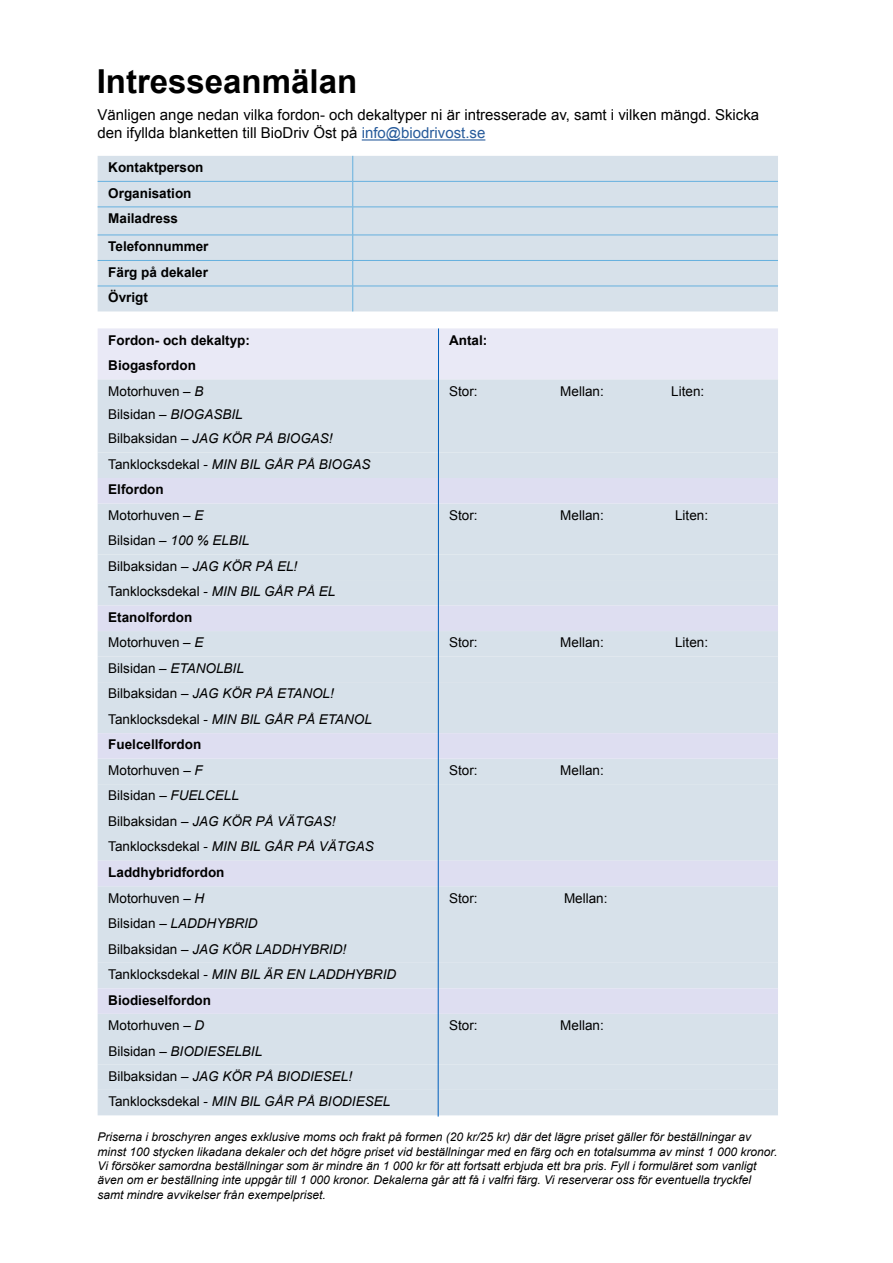
<style>
.page{position:relative;width:893px;height:1263px;background:#fff}
.page>*{position:absolute;margin:0;border:0;box-sizing:border-box;transform-origin:0 0}
.t1{font:700 33px "Arial";color:#000}
.t2{font:15px/18px "Arial";color:#000}
.t3{font:13.5px/25.5px "Arial";color:#000}
.t4{font:italic 13.5px/25.5px "Arial";color:#000}
.t5{font:700 13.5px/25.5px "Arial";color:#000}
.t6{font:italic 12px/14.4px "Arial";color:#000}
.s1{color:#275b9b}
.s2{font-weight:400}
.s3{font-weight:400;font-style:italic}
.s4{font-style:italic}
.s5{font-weight:700}
.s6{font-style:normal}
.s7{font-weight:700;font-style:normal}
</style>
<div class="page">
<div style="left:98px;top:328px;width:680px;height:51px;background:#e9e9f6"></div>
<div style="left:98px;top:379px;width:680px;height:736px;background:#d7e1ea"></div>
<div style="left:98px;top:452px;width:680px;height:638px;background:#d7e1ea"></div>
<div style="left:98px;top:478px;width:680px;height:536px;background:#d7e1ea"></div>
<div style="left:98px;top:156px;width:680px;height:155px;background:#d7e1ea"></div>
<hr style="left:362px;top:139px;width:123px;height:2px;background:#275b9b">
<hr style="left:438px;top:328px;width:1px;height:788px;background:#005ebc">
<h1 class="t1" style="left:97px;top:59px;width:262px">Intresseanmälan</h1>
<p class="t2" style="left:97px;top:106px;width:663px">Vänligen ange nedan vilka fordon- och dekaltyper ni är intresserade av, samt i vilken mängd. Skicka den ifyllda blanketten till BioDriv Öst på <span class="s1">info@biodrivost.se</span></p>
<p class="t5" style="left:108px;top:155px;width:97px">Kontaktperson<br>Organisation<br>Mailadress</p>
<p class="t5" style="left:108px;top:234px;width:102px;text-align:justify">Telefonnummer Färg på dekaler Övrigt</p>
<p class="t5" style="left:108px;top:328px;width:143px">Fordon- och dekaltyp:</p>
<p class="t5" style="left:449px;top:328px;width:40px">Antal:</p>
<p class="t5" style="left:108px;top:353px;width:97px">Biogasfordon<br><span class="s2">Motorhuven –</span> <span class="s3">B</span></p>
<p class="t3" style="left:449px;top:378px;width:30px">Stor:</p>
<p class="t3" style="left:560px;top:378px;width:45px">Mellan:</p>
<p class="t3" style="left:671px;top:378px;width:35px">Liten:</p>
<p class="t3" style="left:108px;top:401px;width:264px">Bilsidan – <span class="s4">BIOGASBIL<br></span>Bilbaksidan – <span class="s4">JAG KÖR PÅ BIOGAS!<br></span>Tanklocksdekal - <span class="s4">MIN BIL GÅR PÅ BIOGAS<br></span><span class="s5">Elfordon<br></span>Motorhuven – <span class="s4">E</span></p>
<p class="t3" style="left:108px;top:528px;width:229px">Bilsidan – <span class="s4">100 % ELBIL<br></span>Bilbaksidan – <span class="s4">JAG KÖR PÅ EL!<br></span>Tanklocksdekal - <span class="s4">MIN BIL GÅR PÅ EL<br></span><span class="s5">Etanolfordon<br></span>Motorhuven – <span class="s4">E</span></p>
<p class="t3" style="left:108px;top:655px;width:265px">Bilsidan – <span class="s4">ETANOLBIL<br></span>Bilbaksidan – <span class="s4">JAG KÖR PÅ ETANOL!<br></span>Tanklocksdekal - <span class="s4">MIN BIL GÅR PÅ ETANOL<br></span><span class="s5">Fuelcellfordon<br></span>Motorhuven – <span class="s4">F</span></p>
<p class="t3" style="left:108px;top:783px;width:267px">Bilsidan – <span class="s4">FUELCELL<br></span>Bilbaksidan – <span class="s4">JAG KÖR PÅ VÄTGAS!<br></span>Tanklocksdekal - <span class="s4">MIN BIL GÅR PÅ VÄTGAS<br></span><span class="s5">Laddhybridfordon<br></span>Motorhuven – <span class="s4">H</span></p>
<p class="t4" style="left:108px;top:911px;width:289px"><span class="s6">Bilsidan –</span> LADDHYBRID<br><span class="s6">Bilbaksidan –</span> JAG KÖR LADDHYBRID!<br><span class="s6">Tanklocksdekal -</span> MIN BIL ÄR EN LADDHYBRID<br><span class="s7">Biodieselfordon<br></span><span class="s6">Motorhuven –</span> D</p>
<p class="t4" style="left:108px;top:1038px;width:283px"><span class="s6">Bilsidan –</span> BIODIESELBIL<br><span class="s6">Bilbaksidan –</span> JAG KÖR PÅ BIODIESEL!<br><span class="s6">Tanklocksdekal -</span> MIN BIL GÅR PÅ BIODIESEL</p>
<p class="t3" style="left:449px;top:502px;width:30px">Stor:</p>
<p class="t3" style="left:560px;top:502px;width:45px">Mellan:</p>
<p class="t3" style="left:675px;top:502px;width:35px">Liten:</p>
<p class="t3" style="left:449px;top:630px;width:30px">Stor:</p>
<p class="t3" style="left:560px;top:630px;width:45px">Mellan:</p>
<p class="t3" style="left:675px;top:630px;width:35px">Liten:</p>
<p class="t3" style="left:449px;top:757px;width:30px">Stor:</p>
<p class="t3" style="left:560px;top:757px;width:45px">Mellan:</p>
<p class="t3" style="left:449px;top:885px;width:30px">Stor:</p>
<p class="t3" style="left:564px;top:885px;width:45px">Mellan:</p>
<p class="t3" style="left:449px;top:1013px;width:30px">Stor:</p>
<p class="t3" style="left:560px;top:1013px;width:45px">Mellan:</p>
<p class="t6" style="left:98px;top:1130px;width:681px">Priserna i broschyren anges exklusive moms och frakt på formen (20 kr/25 kr) där det lägre priset gäller för beställningar av minst 100 stycken likadana dekaler och det högre priset vid beställningar med en färg och en totalsumma av minst 1 000 kronor.<br>Vi försöker samordna beställningar som är mindre än 1 000 kr för att fortsatt erbjuda ett bra pris. Fyll i formuläret som vanligt även om er beställning inte uppgår till 1 000 kronor. Dekalerna går att få i valfri färg. Vi reserverar oss för eventuella tryckfel samt mindre avvikelser från exempelpriset.</p>
</div>
